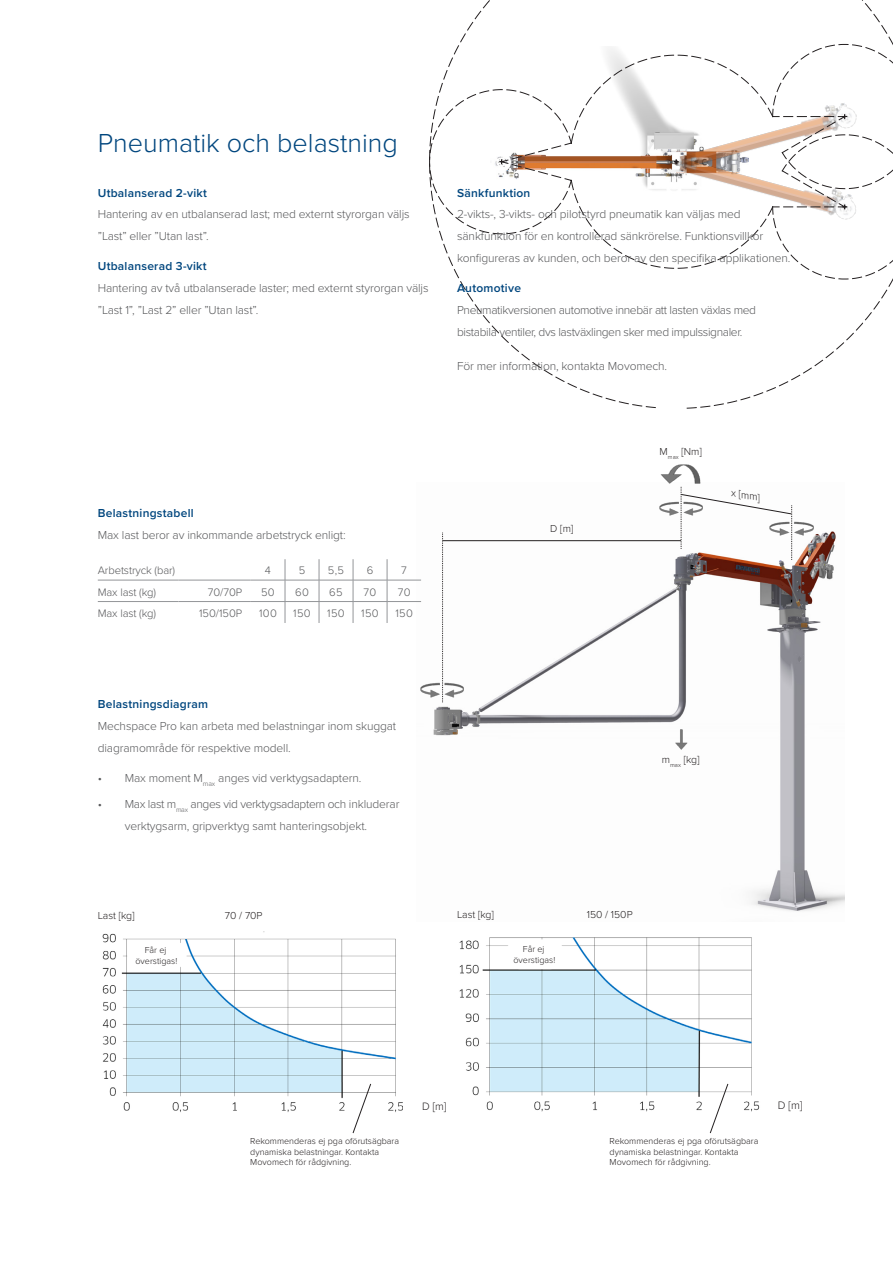
<style>
.page{position:relative;width:893px;height:1263px;background:#fff}
.page>*{position:absolute;margin:0;border:0;box-sizing:border-box;transform-origin:0 0}
.Rubrik_1{font:300 27px "Proxima Nova";color:#00467e}
.Brödtext{font:300 12px/21.8px "Proxima Nova";letter-spacing:-.01em;color:#57585a}
.Brödtext-2{font:300 12px/21.8px "Proxima Nova";letter-spacing:-.03em;color:#57585a}
.Brödtext-3{font:600 12px "Proxima Nova";letter-spacing:.02em;color:#00467e}
.Brödtext-4{font:300 11.25px "Proxima Nova";letter-spacing:-.01em;color:#57585a}
.Bildtext_vänsterjusterad{font:300 11.25px "Proxima Nova";color:#231f20}
.Bildtext_vänsterjusterad-2{font:300 11.1px "Proxima Nova";color:#231f20}
.Bildtext_vänsterjusterad-3{font:300 10.5px "Proxima Nova";color:#231f20}
.Bildtext_vänsterjusterad-4{font:italic 300 10.5px "Proxima Nova";color:#231f20}
.Bildtext_högerjusterad{font:300 9px/10.8px "Proxima Nova";color:#231f20}
.Bildtext_centrerad{font:300 9px/10.8px "Proxima Nova";color:#231f20;text-align:center}
.s1{font-weight:600;color:#00467e}
</style>
<div class="page">
<img style="left:417px;top:487px;width:427px;height:424px">
<svg style="left:442px;top:533px;width:1px;height:169px"></svg>
<svg style="left:681px;top:487px;width:111px;height:73px"></svg>
<img style="left:674px;top:728px;width:13px;height:23px">
<img style="left:768px;top:521px;width:46px;height:15px">
<img style="left:658px;top:501px;width:45px;height:15px">
<img style="left:419px;top:682px;width:46px;height:15px">
<hr style="left:443px;top:540px;width:238px;height:1px;background:#231f20">
<img style="left:660px;top:464px;width:41px;height:23px">
<svg style="left:429px;top:0;width:464px;height:164px"></svg>
<svg style="left:429px;top:164px;width:464px;height:244px"></svg>
<svg style="left:500px;top:160px;width:4px;height:4px"></svg>
<svg style="left:843px;top:114px;width:4px;height:5px"></svg>
<svg style="left:843px;top:205px;width:4px;height:4px"></svg>
<svg style="left:571px;top:55px;width:202px;height:213px"></svg>
<hr style="left:251px;top:580px;width:34px;height:1px;background:#939598">
<hr style="left:285px;top:580px;width:34px;height:1px;background:#939598">
<hr style="left:319px;top:580px;width:34px;height:1px;background:#939598">
<hr style="left:353px;top:580px;width:34px;height:1px;background:#939598">
<hr style="left:387px;top:580px;width:34px;height:1px;background:#939598">
<svg style="left:285px;top:559px;width:1px;height:64px"></svg>
<svg style="left:319px;top:559px;width:1px;height:64px"></svg>
<svg style="left:353px;top:559px;width:1px;height:64px"></svg>
<svg style="left:387px;top:559px;width:1px;height:64px"></svg>
<hr style="left:251px;top:601px;width:34px;height:1px;background:#939598">
<hr style="left:285px;top:601px;width:34px;height:1px;background:#939598">
<hr style="left:319px;top:601px;width:34px;height:1px;background:#939598">
<hr style="left:353px;top:601px;width:34px;height:1px;background:#939598">
<hr style="left:387px;top:601px;width:34px;height:1px;background:#939598">
<img style="left:459px;top:937px;width:301px;height:175px">
<img style="left:102px;top:933px;width:301px;height:180px">
<div style="left:701px;top:1076px;width:36px;height:65px;background:#fff"></div>
<svg style="left:710px;top:1084px;width:18px;height:49px"></svg>
<div style="left:343px;top:1076px;width:37px;height:65px;background:#fff"></div>
<svg style="left:353px;top:1084px;width:18px;height:49px"></svg>
<hr style="left:98px;top:580px;width:81px;height:1px;background:#939598">
<hr style="left:179px;top:580px;width:72px;height:1px;background:#939598">
<hr style="left:98px;top:601px;width:81px;height:1px;background:#939598">
<hr style="left:179px;top:601px;width:72px;height:1px;background:#939598">
<div style="left:127px;top:940px;width:60px;height:30px;background:#fff;border-radius:15px"></div>
<div style="left:505px;top:939px;width:60px;height:30px;background:#fff;border-radius:15px"></div>
<p class="Rubrik_1" style="left:98px;top:123px;width:302px">Pneumatik och belastning</p>
<p class="Brödtext-3" style="left:98px;top:184px;width:111px">Utbalanserad 2-vikt</p>
<p class="Brödtext" style="left:98px;top:203px;width:313px">Hantering av en utbalanserad last; med externt styrorgan väljs ”Last” eller ”Utan last”.</p>
<p class="Brödtext" style="left:98px;top:255px;width:332px"><span class="s1">Utbalanserad 3-vikt<br></span>Hantering av två utbalanserade laster; med externt styrorgan väljs ”Last 1”, ”Last 2” eller ”Utan last”.</p>
<p class="Brödtext" style="left:457px;top:181px;width:335px"><span class="s1">Sänkfunktion<br></span>2-vikts-, 3-vikts- och pilotstyrd pneumatik kan väljas med sänkfunktion för en kontrollerad sänkrörelse. Funktionsvillkor konfigureras av kunden, och beror av den specifika applikationen.</p>
<p class="Brödtext-2" style="left:457px;top:277px;width:300px"><span class="s1">Automotive<br></span>Pneumatikversionen automotive innebär att lasten växlas med bistabila ventiler, dvs lastväxlingen sker med impulssignaler.</p>
<p class="Brödtext" style="left:457px;top:355px;width:212px">För mer information, kontakta Movomech.</p>
<p class="Brödtext-3" style="left:98px;top:504px;width:97px">Belastningstabell</p>
<p class="Brödtext" style="left:98px;top:523px;width:249px">Max last beror av inkommande arbetstryck enligt:</p>
<p class="Brödtext-4" style="left:98px;top:562px;width:79px">Arbetstryck (bar)</p>
<p class="Brödtext-4" style="left:98px;top:583px;width:60px">Max last (kg)</p>
<p class="Brödtext-4" style="left:208px;top:583px;width:36px">70/70P</p>
<p class="Brödtext-4" style="left:98px;top:605px;width:60px">Max last (kg)</p>
<p class="Brödtext-4" style="left:199px;top:605px;width:45px">150/150P</p>
<p class="Brödtext-4" style="left:265px;top:562px;width:8px">4</p>
<p class="Brödtext-4" style="left:299px;top:562px;width:8px">5</p>
<p class="Brödtext-4" style="left:328px;top:562px;width:18px">5,5</p>
<p class="Brödtext-4" style="left:367px;top:562px;width:8px">6</p>
<p class="Brödtext-4" style="left:401px;top:562px;width:7px">7</p>
<p class="Brödtext-4" style="left:261px;top:583px;width:15px">50</p>
<p class="Brödtext-4" style="left:295px;top:583px;width:15px">60</p>
<p class="Brödtext-4" style="left:329px;top:583px;width:15px">65</p>
<p class="Brödtext-4" style="left:364px;top:583px;width:14px">70</p>
<p class="Brödtext-4" style="left:398px;top:583px;width:14px">70</p>
<p class="Brödtext-4" style="left:259px;top:605px;width:19px">100</p>
<p class="Brödtext-4" style="left:293px;top:605px;width:19px">150</p>
<p class="Brödtext-4" style="left:327px;top:605px;width:19px">150</p>
<p class="Brödtext-4" style="left:361px;top:605px;width:19px">150</p>
<p class="Brödtext-4" style="left:395px;top:605px;width:19px">150</p>
<p class="Bildtext_vänsterjusterad-3" style="left:550px;top:520px;width:25px">D [m]</p>
<p class="Bildtext_vänsterjusterad-3" style="left:660px;top:444px;width:44px">M<sub>max</sub> [Nm]</p>
<p class="Bildtext_vänsterjusterad-4" style="left:733px;top:485px;width:31px;rotate:10deg">x [mm]</p>
<p class="Brödtext-3" style="left:98px;top:695px;width:112px">Belastningsdiagram</p>
<p class="Brödtext" style="left:98px;top:714px;width:300px">Mechspace Pro kan arbeta med belastningar inom skuggat diagramområde för respektive modell.</p>
<p class="Brödtext" style="left:98px;top:766px;width:265px">• Max moment M<sub>max</sub> anges vid verktygsadaptern.</p>
<p class="Brödtext" style="left:98px;top:792px;width:303px;text-align:center">• Max last m<sub>max</sub> anges vid verktygsadaptern och inkluderar verktygsarm, gripverktyg samt hanteringsobjekt.</p>
<p class="Bildtext_vänsterjusterad-3" style="left:662px;top:752px;width:39px">m<sub>max</sub> [kg]</p>
<p class="Bildtext_vänsterjusterad-3" style="left:225px;top:908px;width:39px">70 / 70P</p>
<p class="Bildtext_vänsterjusterad-3" style="left:587px;top:907px;width:47px">150 / 150P</p>
<p class="Bildtext_vänsterjusterad-3" style="left:98px;top:908px;width:38px">Last [kg]</p>
<p class="Bildtext_vänsterjusterad-3" style="left:457px;top:907px;width:38px">Last [kg]</p>
<p class="Bildtext_centrerad" style="left:135px;top:944px;width:43px">Får ej överstigas!</p>
<p class="Bildtext_centrerad" style="left:513px;top:943px;width:43px">Får ej överstigas!</p>
<p class="Bildtext_vänsterjusterad-2" style="left:422px;top:1098px;width:26px">D [m]</p>
<p class="Bildtext_vänsterjusterad" style="left:778px;top:1097px;width:26px">D [m]</p>
<p class="Bildtext_högerjusterad" style="left:250px;top:1135px;width:150px">Rekommenderas ej pga oförutsägbara dynamiska belastningar. Kontakta<br>Movomech för rådgivning.</p>
<p class="Bildtext_högerjusterad" style="left:610px;top:1135px;width:150px">Rekommenderas ej pga oförutsägbara dynamiska belastningar. Kontakta<br>Movomech för rådgivning.</p>
</div>
